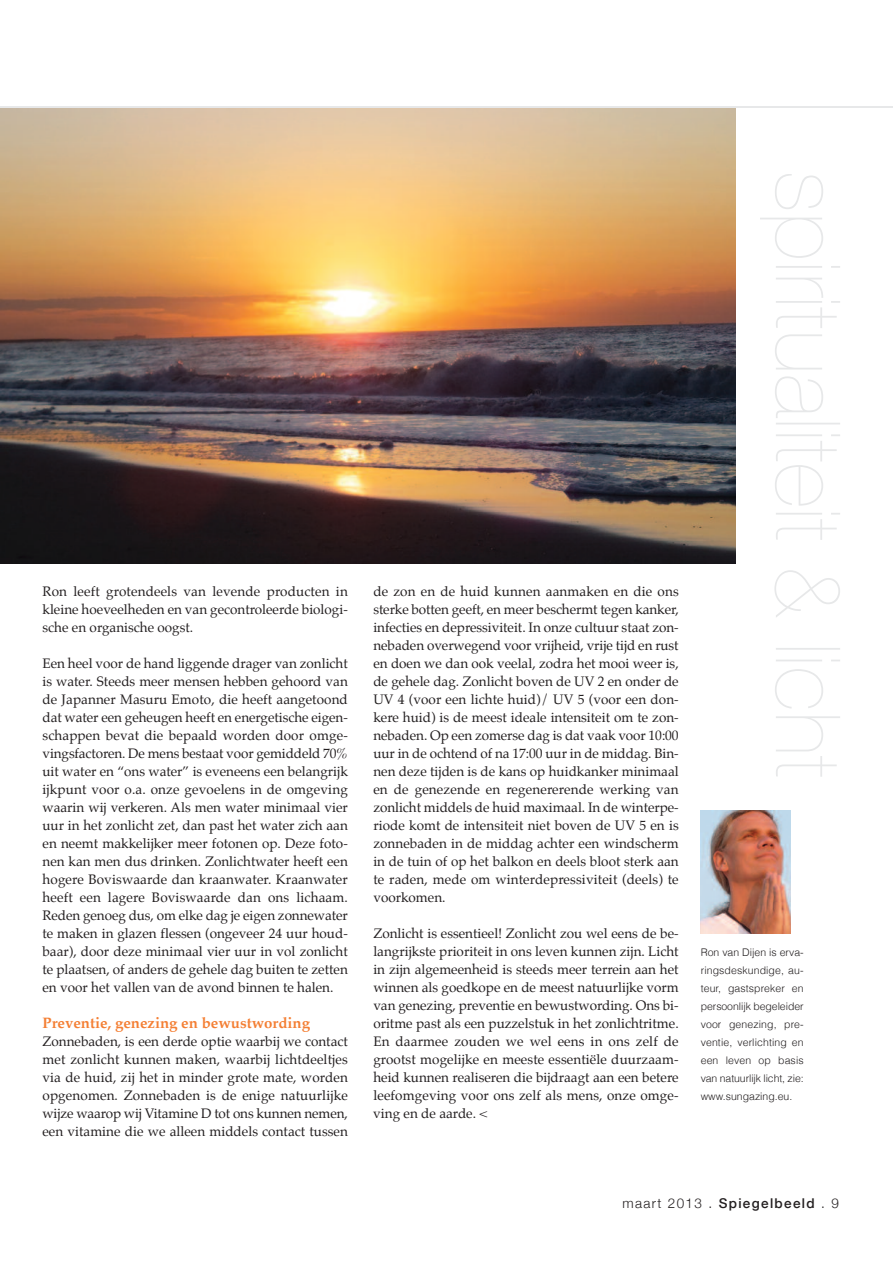
<style>
.page{position:relative;width:893px;height:1263px;background:#fff}
.page>*{position:absolute;margin:0;border:0;box-sizing:border-box;transform-origin:0 0}
.t1{font:700 15px "Palatino";color:#f47f34}
.t2{font:13.5px/18px "Palatino";color:#231f20;text-align:justify}
.t3{font:300 13.5px "Helvetica Neue";letter-spacing:.1em;color:#231f20}
.t4{font:300 10.5px/18px "Helvetica";color:#231f20;text-align:justify}
.s1{font-weight:500}
</style>
<div class="page">
<hr style="left:0;top:106px;width:893px;height:2px;background:#e7e8e9">
<svg style="left:760px;top:174px;width:80px;height:236px"></svg>
<img style="left:0;top:109px;width:736px;height:455px">
<img style="left:701px;top:810px;width:90px;height:124px">
<p class="t2" style="left:43px;top:584px;width:307px">Ron leeft grotendeels van levende producten in kleine hoeveelheden en van gecontroleerde biologi&shy;sche en organische oogst.</p>
<p class="t2" style="left:43px;top:656px;width:307px">Een heel voor de hand liggende drager van zonlicht is water. Steeds meer mensen hebben gehoord van de Japanner Masuru Emoto, die heeft aangetoond dat water een geheugen heeft en energetische eigen&shy;schappen bevat die bepaald worden door omge&shy;vingsfactoren. De mens bestaat voor gemiddeld 70% uit water en “ons water” is eveneens een belangrijk ijkpunt voor o.a. onze gevoelens in de omgeving waarin wij verkeren. Als men water minimaal vier uur in het zonlicht zet, dan past het water zich aan en neemt makkelijker meer fotonen op. Deze foto&shy;nen kan men dus drinken. Zonlichtwater heeft een hogere Boviswaarde dan kraanwater. Kraanwater heeft een lagere Boviswaarde dan ons lichaam.<br>Reden genoeg dus, om elke dag je eigen zonnewater te maken in glazen flessen (ongeveer 24 uur houd&shy;baar), door deze minimaal vier uur in vol zonlicht te plaatsen, of anders de gehele dag buiten te zetten en voor het vallen van de avond binnen te halen.</p>
<p class="t1" style="left:43px;top:1016px;width:269px">Preventie, genezing en bewustwording</p>
<p class="t2" style="left:43px;top:1034px;width:307px">Zonnebaden, is een derde optie waarbij we contact met zonlicht kunnen maken, waarbij lichtdeeltjes via de huid, zij het in minder grote mate, worden opgenomen. Zonnebaden is de enige natuurlijke wijze waarop wij Vitamine D tot ons kunnen nemen, een vitamine die we alleen middels contact tussen</p>
<p class="t2" style="left:373px;top:584px;width:307px">de zon en de huid kunnen aanmaken en die ons sterke botten geeft, en meer beschermt tegen kanker, infecties en depressiviteit. In onze cultuur staat zon&shy;nebaden overwegend voor vrijheid, vrije tijd en rust en doen we dan ook veelal, zodra het mooi weer is, de gehele dag. Zonlicht boven de UV 2 en onder de UV 4 (voor een lichte huid)/ UV 5 (voor een don&shy;kere huid) is de meest ideale intensiteit om te zon&shy;nebaden. Op een zomerse dag is dat vaak voor 10:00 uur in de ochtend of na 17:00 uur in de middag. Bin&shy;nen deze tijden is de kans op huidkanker minimaal en de genezende en regenererende werking van zonlicht middels de huid maximaal. In de winterpe&shy;riode komt de intensiteit niet boven de UV 5 en is zonnebaden in de middag achter een windscherm in de tuin of op het balkon en deels bloot sterk aan te raden, mede om winterdepressiviteit (deels) te voorkomen.</p>
<p class="t2" style="left:373px;top:926px;width:307px">Zonlicht is essentieel! Zonlicht zou wel eens de be&shy;langrijkste prioriteit in ons leven kunnen zijn. Licht in zijn algemeenheid is steeds meer terrein aan het winnen als goedkope en de meest natuurlijke vorm van genezing, preventie en bewustwording. Ons bi&shy;oritme past als een puzzelstuk in het zonlichtritme.<br>En daarmee zouden we wel eens in ons zelf de grootst mogelijke en meeste essentiële duurzaam&shy;heid kunnen realiseren die bijdraagt aan een betere leefomgeving voor ons zelf als mens, onze omge&shy;ving en de aarde. &lt;</p>
<p class="t4" style="left:701px;top:944px;width:104px">Ron van Dijen is erva&shy;ringsdeskundige, au&shy;teur, gastspreker en persoonlijk begeleider voor genezing, pre&shy;ventie, verlichting en een leven op basis van natuurlijk licht, zie: www.sungazing.eu.</p>
<p class="t3" style="left:623px;top:1195px;width:218px">maart 2013 . <span class="s1">Spiegelbeeld</span> . 9</p>
</div>
